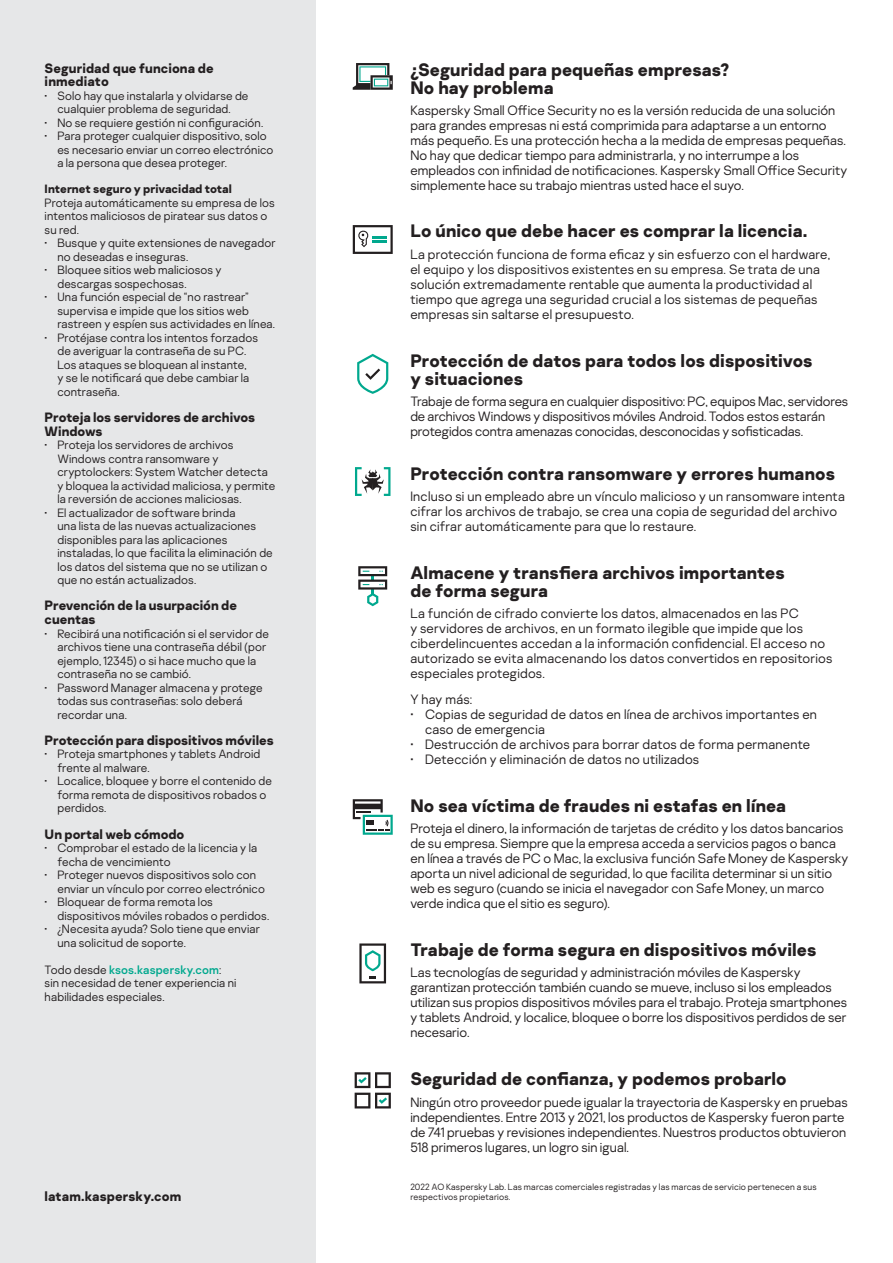
<style>
.page{position:relative;width:893px;height:1263px;background:#fff}
.page>*{position:absolute;margin:0;border:0;box-sizing:border-box;transform-origin:0 0}
.t1{font:700 18px/18px "Kaspersky Sans";letter-spacing:.005em;color:#231f20}
.t2{font:300 13.5px/15px "Kaspersky Sans";letter-spacing:.005em;color:#231f20}
.t3{font:700 13.5px/13.5px "Kaspersky Sans";letter-spacing:-.005em;color:#231f20}
.t4{font:300 12px/13.5px "Kaspersky Sans";letter-spacing:.01em;color:#231f20}
.t5{font:700 12px "Kaspersky Sans";color:#231f20}
.t6{font:300 9px/10.5px "Kaspersky Sans";letter-spacing:.02em;color:#231f20}
.s1{font-weight:400;color:#00a88e}
</style>
<div class="page">
<div style="left:0;top:0;width:316px;height:1263px;background:#e6e7e8"></div>
<svg style="left:353px;top:63px;width:40px;height:27px"></svg>
<svg style="left:359px;top:943px;width:27px;height:40px"></svg>
<svg style="left:357px;top:354px;width:31px;height:40px"></svg>
<svg style="left:355px;top:467px;width:35px;height:29px"></svg>
<svg style="left:358px;top:566px;width:29px;height:40px"></svg>
<svg style="left:353px;top:799px;width:40px;height:36px"></svg>
<svg style="left:353px;top:225px;width:40px;height:29px"></svg>
<svg style="left:355px;top:1072px;width:36px;height:36px"></svg>
<p class="t3" style="left:45px;top:61px;width:171px">Seguridad que funciona de inmediato</p>
<p class="t4" style="left:45px;top:89px;width:205px;text-align:center">• Solo hay que instalarla y olvidarse de cualquier problema de seguridad.</p>
<p class="t4" style="left:45px;top:116px;width:220px">• No se requiere gestión ni configuración.</p>
<p class="t4" style="left:57px;top:129px;width:217px;text-indent:-13px">• Para proteger cualquier dispositivo, solo es necesario enviar un correo electrónico a la persona que desea proteger.</p>
<p class="t5" style="left:45px;top:182px;width:189px">Internet seguro y privacidad total</p>
<p class="t4" style="left:45px;top:196px;width:232px">Proteja automáticamente su empresa de los intentos maliciosos de piratear sus datos o su red.</p>
<p class="t4" style="left:57px;top:236px;width:220px;text-indent:-13px">• Busque y quite extensiones de navegador no deseadas e inseguras.</p>
<p class="t4" style="left:57px;top:263px;width:166px;text-indent:-13px">• Bloquee sitios web maliciosos y descargas sospechosas.</p>
<p class="t4" style="left:57px;top:290px;width:219px;text-indent:-13px">• Una función especial de “no rastrear” supervisa e impide que los sitios web rastreen y espíen sus actividades en línea.</p>
<p class="t4" style="left:57px;top:331px;width:202px;text-indent:-13px">• Protéjase contra los intentos forzados de averiguar la contraseña de su PC.<br>Los ataques se bloquean al instante,<br>y se le notificará que debe cambiar la contraseña.</p>
<p class="t3" style="left:45px;top:411px;width:212px">Proteja los servidores de archivos<br>Windows</p>
<p class="t4" style="left:57px;top:438px;width:219px;text-indent:-13px">• Proteja los servidores de archivos Windows contra ransomware y cryptolockers: System Watcher detecta y bloquea la actividad maliciosa, y permite la reversión de acciones maliciosas.</p>
<p class="t4" style="left:57px;top:506px;width:217px;text-indent:-13px">• El actualizador de software brinda<br>una lista de las nuevas actualizaciones disponibles para las aplicaciones instaladas, lo que facilita la eliminación de los datos del sistema que no se utilizan o que no están actualizados.</p>
<p class="t3" style="left:45px;top:599px;width:194px">Prevención de la usurpación de cuentas</p>
<p class="t4" style="left:57px;top:626px;width:213px;text-indent:-13px">• Recibirá una notificación si el servidor de archivos tiene una contraseña débil (por ejemplo, 12345) o si hace mucho que la contraseña no se cambió.</p>
<p class="t4" style="left:57px;top:680px;width:207px;text-indent:-13px">• Password Manager almacena y protege todas sus contraseñas: solo deberá recordar una.</p>
<p class="t3" style="left:45px;top:733px;width:231px">Protección para dispositivos móviles</p>
<p class="t4" style="left:57px;top:747px;width:204px;text-indent:-13px">• Proteja smartphones y tablets Android frente al malware.</p>
<p class="t4" style="left:57px;top:774px;width:216px;text-indent:-13px">• Localice, bloquee y borre el contenido de forma remota de dispositivos robados o perdidos.</p>
<p class="t3" style="left:45px;top:827px;width:141px">Un portal web cómodo</p>
<p class="t4" style="left:57px;top:841px;width:201px;text-indent:-13px">• Comprobar el estado de la licencia y la fecha de vencimiento</p>
<p class="t4" style="left:57px;top:868px;width:209px;text-indent:-13px">• Proteger nuevos dispositivos solo con enviar un vínculo por correo electrónico</p>
<p class="t4" style="left:57px;top:895px;width:213px;text-indent:-13px">• Bloquear de forma remota los dispositivos móviles robados o perdidos.</p>
<p class="t4" style="left:57px;top:922px;width:204px;text-indent:-13px">• ¿Necesita ayuda? Solo tiene que enviar una solicitud de soporte.</p>
<p class="t4" style="left:45px;top:962px;width:193px">Todo desde <span class="s1">ksos.kaspersky.com</span>: sin necesidad de tener experiencia ni habilidades especiales.</p>
<h1 class="t1" style="left:410px;top:61px;width:320px">¿Seguridad para pequeñas empresas?<br>No hay problema</h1>
<p class="t2" style="left:410px;top:102px;width:438px">Kaspersky Small Office Security no es la versión reducida de una solución para grandes empresas ni está comprimida para adaptarse a un entorno más pequeño. Es una protección hecha a la medida de empresas pequeñas.<br>No hay que dedicar tiempo para administrarla, y no interrumpe a los empleados con infinidad de notificaciones. Kaspersky Small Office Security simplemente hace su trabajo mientras usted hace el suyo.</p>
<h1 class="t1" style="left:410px;top:222px;width:399px">Lo único que debe hacer es comprar la licencia.</h1>
<p class="t2" style="left:410px;top:247px;width:421px">La protección funciona de forma eficaz y sin esfuerzo con el hardware, el equipo y los dispositivos existentes en su empresa. Se trata de una solución extremadamente rentable que aumenta la productividad al tiempo que agrega una seguridad crucial a los sistemas de pequeñas empresas sin saltarse el presupuesto.</p>
<h1 class="t1" style="left:410px;top:351px;width:404px">Protección de datos para todos los dispositivos y situaciones</h1>
<p class="t2" style="left:410px;top:394px;width:439px">Trabaje de forma segura en cualquier dispositivo: PC, equipos Mac, servidores de archivos Windows y dispositivos móviles Android. Todos estos estarán protegidos contra amenazas conocidas, desconocidas y sofisticadas.</p>
<h1 class="t1" style="left:410px;top:464px;width:426px">Protección contra ransomware y errores humanos</h1>
<p class="t2" style="left:410px;top:489px;width:436px">Incluso si un empleado abre un vínculo malicioso y un ransomware intenta cifrar los archivos de trabajo, se crea una copia de seguridad del archivo sin cifrar automáticamente para que lo restaure.</p>
<h1 class="t1" style="left:410px;top:563px;width:376px">Almacene y transfiera archivos importantes de forma segura</h1>
<p class="t2" style="left:410px;top:606px;width:424px">La función de cifrado convierte los datos, almacenados en las PC<br>y servidores de archivos, en un formato ilegible que impide que los ciberdelincuentes accedan a la información confidencial. El acceso no autorizado se evita almacenando los datos convertidos en repositorios especiales protegidos.</p>
<p class="t2" style="left:410px;top:692px;width:64px">Y hay más:</p>
<p class="t2" style="left:425px;top:707px;width:394px;text-indent:-15px">• Copias de seguridad de datos en línea de archivos importantes en caso de emergencia</p>
<p class="t2" style="left:410px;top:737px;width:401px">• Destrucción de archivos para borrar datos de forma permanente</p>
<p class="t2" style="left:410px;top:752px;width:290px">• Detección y eliminación de datos no utilizados</p>
<h1 class="t1" style="left:410px;top:797px;width:377px">No sea víctima de fraudes ni estafas en línea</h1>
<p class="t2" style="left:410px;top:821px;width:439px">Proteja el dinero, la información de tarjetas de crédito y los datos bancarios de su empresa. Siempre que la empresa acceda a servicios pagos o banca en línea a través de PC o Mac, la exclusiva función Safe Money de Kaspersky aporta un nivel adicional de seguridad, lo que facilita determinar si un sitio web es seguro (cuando se inicia el navegador con Safe Money, un marco verde indica que el sitio es seguro).</p>
<h1 class="t1" style="left:410px;top:941px;width:408px">Trabaje de forma segura en dispositivos móviles</h1>
<p class="t2" style="left:410px;top:965px;width:438px">Las tecnologías de seguridad y administración móviles de Kaspersky garantizan protección también cuando se mueve, incluso si los empleados utilizan sus propios dispositivos móviles para el trabajo. Proteja smartphones y tablets Android, y localice, bloquee o borre los dispositivos perdidos de ser necesario.</p>
<h1 class="t1" style="left:410px;top:1070px;width:378px">Seguridad de confianza, y podemos probarlo</h1>
<p class="t2" style="left:410px;top:1094px;width:439px">Ningún otro proveedor puede igualar la trayectoria de Kaspersky en pruebas independientes. Entre 2013 y 2021, los productos de Kaspersky fueron parte de 741 pruebas y revisiones independientes. Nuestros productos obtuvieron 518 primeros lugares, un logro sin igual.</p>
<p class="t3" style="left:45px;top:1189px;width:138px">latam.kaspersky.com</p>
<p class="t6" style="left:410px;top:1181px;width:408px">2022 AO Kaspersky Lab. Las marcas comerciales registradas y las marcas de servicio pertenecen a sus respectivos propietarios.</p>
</div>
